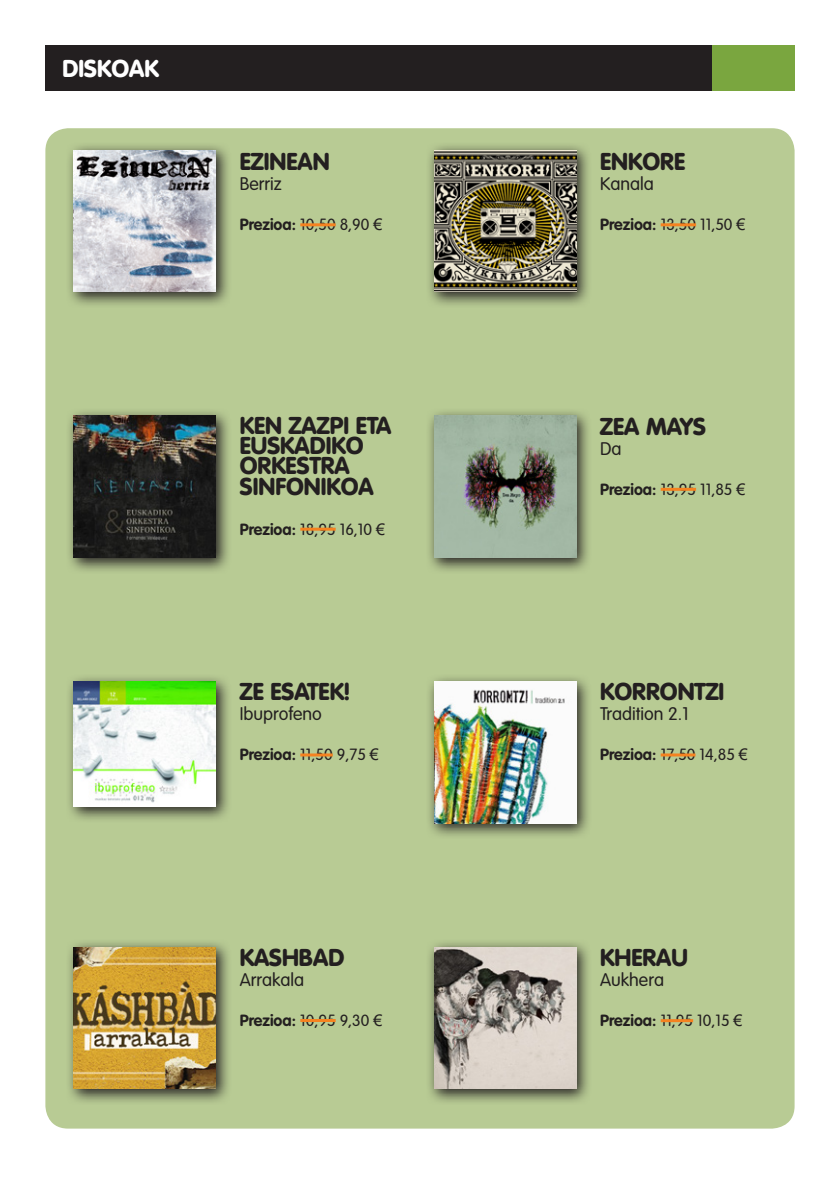
<style>
.page{position:relative;width:840px;height:1191px;background:#fff}
.page>*{position:absolute;margin:0;border:0;box-sizing:border-box;transform-origin:0 0}
.Lehenetsia{font:900 24px/20px "VAG Rounded";color:#231f20}
.Lehenetsia-2{font:900 24px "VAG Rounded";color:#231f20}
.t1{font:900 24px "VAG Rounded";color:#fff}
.Lehenetsia-3{font:300 18px "VAG Rounded";color:#231f20}
.Lehenetsia-4{font:300 16px "VAG Rounded";color:#231f20}
.s1{font-weight:700}
.s2{font-family:"Arial";font-weight:400}
</style>
<div class="page">
<div style="left:703px;top:45px;width:91px;height:46px;background:#7aa63f"></div>
<div style="left:45px;top:45px;width:666px;height:46px;background:#231f20"></div>
<div style="left:45px;top:128px;width:749px;height:1000px;background:#b8cb94;border-radius:23px"></div>
<hr style="left:300px;top:223px;width:35px;height:3px;background:#f58220">
<svg style="left:69px;top:145px;width:160px;height:160px"></svg>
<img style="left:74px;top:150px;width:141px;height:142px">
<hr style="left:660px;top:223px;width:35px;height:3px;background:#f58220">
<svg style="left:429px;top:145px;width:160px;height:160px"></svg>
<img style="left:434px;top:150px;width:141px;height:142px">
<hr style="left:660px;top:488px;width:35px;height:3px;background:#f58220">
<svg style="left:429px;top:411px;width:160px;height:160px"></svg>
<img style="left:434px;top:416px;width:141px;height:141px">
<hr style="left:300px;top:527px;width:35px;height:3px;background:#f58220">
<svg style="left:69px;top:411px;width:160px;height:160px"></svg>
<img style="left:74px;top:416px;width:141px;height:141px">
<hr style="left:660px;top:1019px;width:32px;height:3px;background:#f58220">
<svg style="left:429px;top:942px;width:160px;height:160px"></svg>
<img style="left:434px;top:947px;width:141px;height:142px">
<hr style="left:300px;top:753px;width:32px;height:3px;background:#f58220">
<svg style="left:69px;top:677px;width:160px;height:143px"></svg>
<img style="left:74px;top:681px;width:141px;height:125px">
<hr style="left:660px;top:753px;width:35px;height:3px;background:#f58220">
<svg style="left:429px;top:677px;width:160px;height:159px"></svg>
<img style="left:434px;top:681px;width:141px;height:142px">
<hr style="left:300px;top:1019px;width:35px;height:3px;background:#f58220">
<svg style="left:69px;top:942px;width:160px;height:160px"></svg>
<img style="left:74px;top:947px;width:141px;height:142px">
<p class="t1" style="left:62px;top:54px;width:98px">DISKOAK</p>
<p class="Lehenetsia" style="left:240px;top:151px;width:91px">EZINEAN</p>
<p class="Lehenetsia-3" style="left:240px;top:173px;width:44px">Berriz</p>
<p class="Lehenetsia-4" style="left:240px;top:215px;width:144px"><span class="s1">Prezioa:</span> 10,50 8,90 <span class="s2">€</span></p>
<p class="Lehenetsia" style="left:240px;top:415px;width:153px">KEN ZAZPI ETA<br>EUSKADIKO<br>ORKESTRA<br>SINFONIKOA</p>
<p class="Lehenetsia-4" style="left:240px;top:520px;width:147px"><span class="s1">Prezioa:</span> 18,95 16,10 <span class="s2">€</span></p>
<p class="Lehenetsia-2" style="left:240px;top:677px;width:112px">ZE ESATEK!</p>
<p class="Lehenetsia-3" style="left:240px;top:703px;width:84px">Ibuprofeno</p>
<p class="Lehenetsia-4" style="left:240px;top:745px;width:140px"><span class="s1">Prezioa:</span> 11,50 9,75 <span class="s2">€</span></p>
<p class="Lehenetsia" style="left:240px;top:947px;width:106px">KASHBAD</p>
<p class="Lehenetsia-3" style="left:240px;top:969px;width:66px">Arrakala</p>
<p class="Lehenetsia-4" style="left:240px;top:1011px;width:144px"><span class="s1">Prezioa:</span> 10,95 9,30 <span class="s2">€</span></p>
<p class="Lehenetsia-2" style="left:600px;top:147px;width:85px">ENKORE</p>
<p class="Lehenetsia-3" style="left:600px;top:173px;width:55px">Kanala</p>
<p class="Lehenetsia-4" style="left:600px;top:215px;width:147px"><span class="s1">Prezioa:</span> 13,50 11,50 <span class="s2">€</span></p>
<p class="Lehenetsia-2" style="left:600px;top:412px;width:107px">ZEA MAYS</p>
<p class="Lehenetsia-3" style="left:600px;top:438px;width:23px">Da</p>
<p class="Lehenetsia-4" style="left:600px;top:480px;width:147px"><span class="s1">Prezioa:</span> 13,95 11,85 <span class="s2">€</span></p>
<p class="Lehenetsia-2" style="left:600px;top:677px;width:126px">KORRONTZI</p>
<p class="Lehenetsia-3" style="left:600px;top:703px;width:90px">Tradition 2.1</p>
<p class="Lehenetsia-4" style="left:600px;top:745px;width:149px"><span class="s1">Prezioa:</span> 17,50 14,85 <span class="s2">€</span></p>
<p class="Lehenetsia-2" style="left:600px;top:943px;width:89px">KHERAU</p>
<p class="Lehenetsia-3" style="left:600px;top:969px;width:65px">Aukhera</p>
<p class="Lehenetsia-4" style="left:600px;top:1011px;width:144px"><span class="s1">Prezioa:</span> 11,95 10,15 <span class="s2">€</span></p>
</div>
